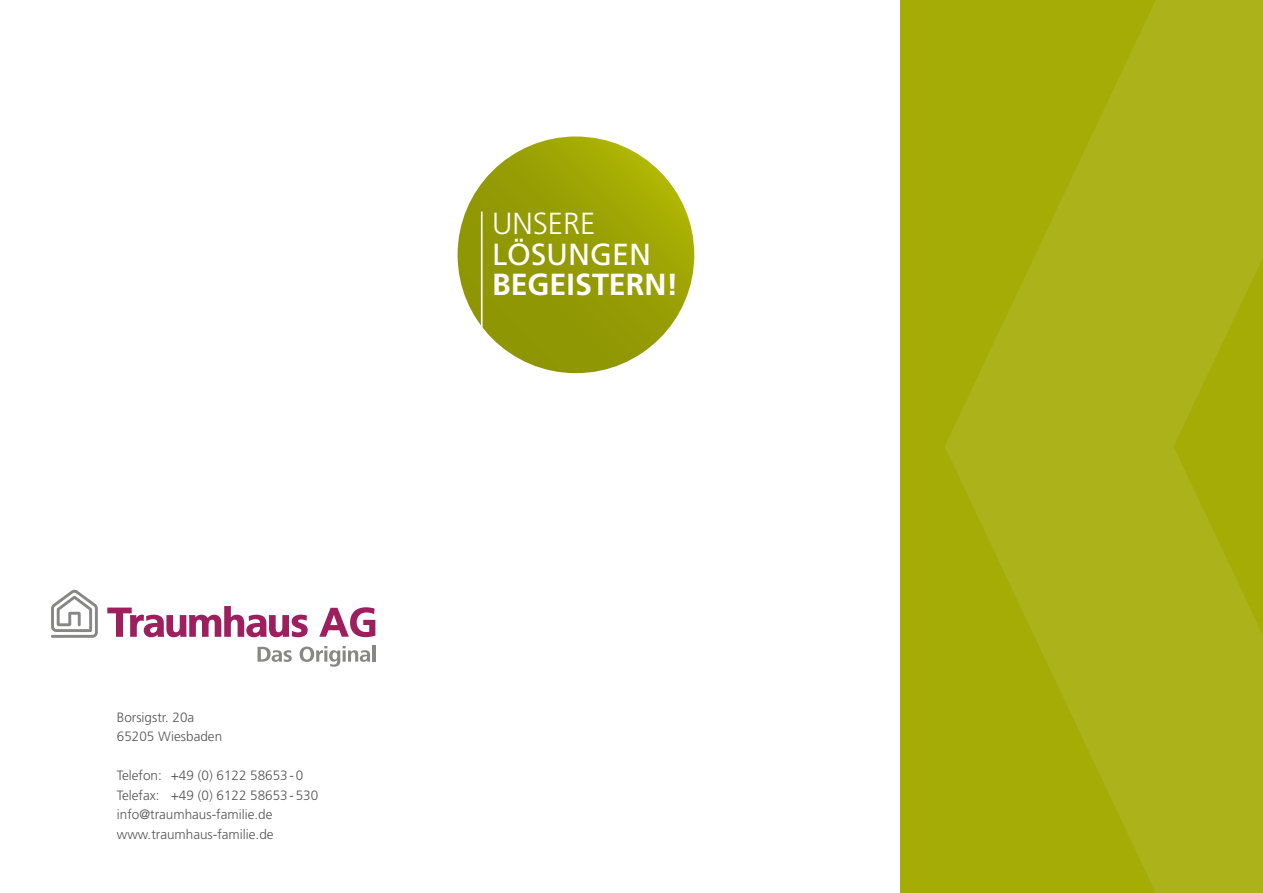
<style>
.page{position:relative;width:1263px;height:893px;background:#fff}
.page>*{position:absolute;margin:0;border:0;box-sizing:border-box;transform-origin:0 0}
.t1{font:700 30.45px "Frutiger LT Pro";color:#fff}
.t2{font:30.45px "Frutiger LT Pro";color:#fff}
.t3{font:300 30.45px "Frutiger LT Pro";color:#fff}
.t4{font:300 13.5px/19.5px "Frutiger LT Pro";color:#565656}
</style>
<div class="page">
<svg style="left:107px;top:606px;width:201px;height:31px"></svg>
<svg style="left:51px;top:590px;width:47px;height:48px"></svg>
<svg style="left:319px;top:607px;width:56px;height:30px"></svg>
<svg style="left:258px;top:647px;width:34px;height:15px"></svg>
<svg style="left:300px;top:646px;width:70px;height:21px"></svg>
<hr style="left:372px;top:646px;width:3px;height:16px;background:#878786">
<svg style="left:458px;top:137px;width:236px;height:236px;background:#979e04"></svg>
<hr style="left:481px;top:212px;width:2px;height:142px;background:#fff">
<svg style="left:900px;top:0;width:363px;height:893px;background:#a8af10"></svg>
<p class="t4" style="left:117px;top:707px;width:107px">Borsigstr. 20a<br>65205 Wiesbaden</p>
<p class="t4" style="left:117px;top:766px;width:203px">Telefon: +49 (0) 6122 58653-0<br>Telefax: +49 (0) 6122 58653-530 info@traumhaus-familie.de www.traumhaus-familie.de</p>
<h1 class="t3" style="left:492px;top:206px;width:105px">UNSERE</h1>
<h1 class="t2" style="left:492px;top:236px;width:161px">LÖSUNGEN</h1>
<h1 class="t1" style="left:492px;top:266px;width:188px">BEGEISTERN!</h1>
</div>
